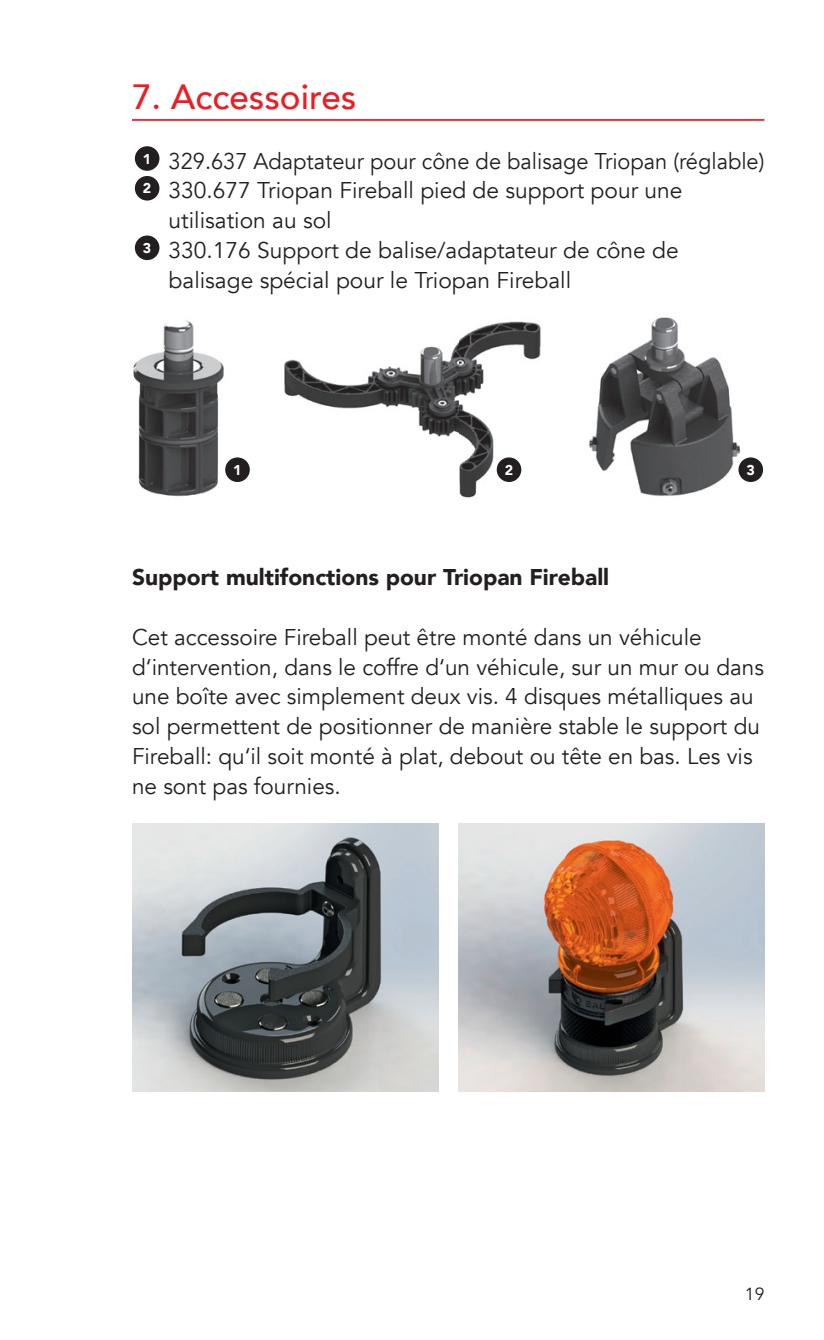
<style>
.page{position:relative;width:824px;height:1340px;background:#fff}
.page>*{position:absolute;margin:0;border:0;box-sizing:border-box;transform-origin:0 0}
.t1{font:500 35px "Avenir";color:#ee1d23}
.t2{font:22.75px/29.8px "Avenir";color:#231f20}
.t3{font:22.75px "Avenir";color:#231f20;scale:.96 1}
.t4{font:900 22.75px "Avenir";color:#231f20}
.t5{font:17.5px "Avenir";color:#231f20}
.t6{font:900 14.35px "Avenir";color:#fff}
</style>
<div class="page">
<hr style="left:132px;top:119px;width:632px;height:2px;background:#ee1d23">
<div style="left:133px;top:145px;width:28px;height:27px;background:#231f20;border-radius:50%"></div>
<div style="left:132px;top:143px;width:30px;height:31px;border:3px solid #fff;border-radius:50%"></div>
<div style="left:133px;top:174px;width:28px;height:28px;background:#231f20;border-radius:50%"></div>
<div style="left:132px;top:173px;width:30px;height:30px;border:3px solid #fff;border-radius:50%"></div>
<div style="left:133px;top:234px;width:28px;height:27px;background:#231f20;border-radius:50%"></div>
<div style="left:132px;top:233px;width:30px;height:30px;border:3px solid #fff;border-radius:50%"></div>
<img style="left:284px;top:321px;width:257px;height:177px">
<img style="left:589px;top:317px;width:152px;height:180px">
<img style="left:133px;top:320px;width:91px;height:177px">
<div style="left:737px;top:456px;width:27px;height:27px;background:#231f20;border-radius:50%"></div>
<div style="left:735px;top:454px;width:30px;height:31px;border:3px solid #fff;border-radius:50%"></div>
<div style="left:224px;top:456px;width:27px;height:27px;background:#231f20;border-radius:50%"></div>
<div style="left:222px;top:454px;width:30px;height:31px;border:3px solid #fff;border-radius:50%"></div>
<div style="left:495px;top:456px;width:27px;height:27px;background:#231f20;border-radius:50%"></div>
<div style="left:494px;top:454px;width:30px;height:31px;border:3px solid #fff;border-radius:50%"></div>
<img style="left:132px;top:823px;width:306px;height:268px">
<img style="left:458px;top:823px;width:306px;height:268px">
<h1 class="t1" style="left:132px;top:67px;width:226px">7. Accessoires</h1>
<p class="t3" style="left:143px;top:147px;width:649px"><sup>1</sup> 329.637 Adaptateur pour cône de balisage Triopan (réglable)</p>
<p class="t2" style="left:143px;top:176px;width:541px"><sup>2</sup> 330.677 Triopan Fireball pied de support pour une</p>
<p class="t2" style="left:169px;top:206px;width:164px">utilisation au sol</p>
<p class="t2" style="left:143px;top:236px;width:537px"><sup>3</sup> 330.176 Support de balise/adaptateur de cône de</p>
<p class="t2" style="left:169px;top:265px;width:404px">balisage spécial pour le Triopan Fireball</p>
<p class="t6" style="left:233px;top:457px;width:10px">1</p>
<p class="t6" style="left:504px;top:457px;width:10px">2</p>
<p class="t6" style="left:746px;top:457px;width:10px">3</p>
<p class="t4" style="left:132px;top:558px;width:478px">Support multifonctions pour Triopan Fireball</p>
<p class="t2" style="left:132px;top:622px;width:633px">Cet accessoire Fireball peut être monté dans un véhicule d‘intervention, dans le coffre d‘un véhicule, sur un mur ou dans une boîte avec simplement deux vis. 4 disques métalliques au sol permettent de positionner de manière stable le support du Fireball: qu‘il soit monté à plat, debout ou tête en bas. Les vis ne sont pas fournies.</p>
<p class="t5" style="left:744px;top:1283px;width:21px">19</p>
</div>
